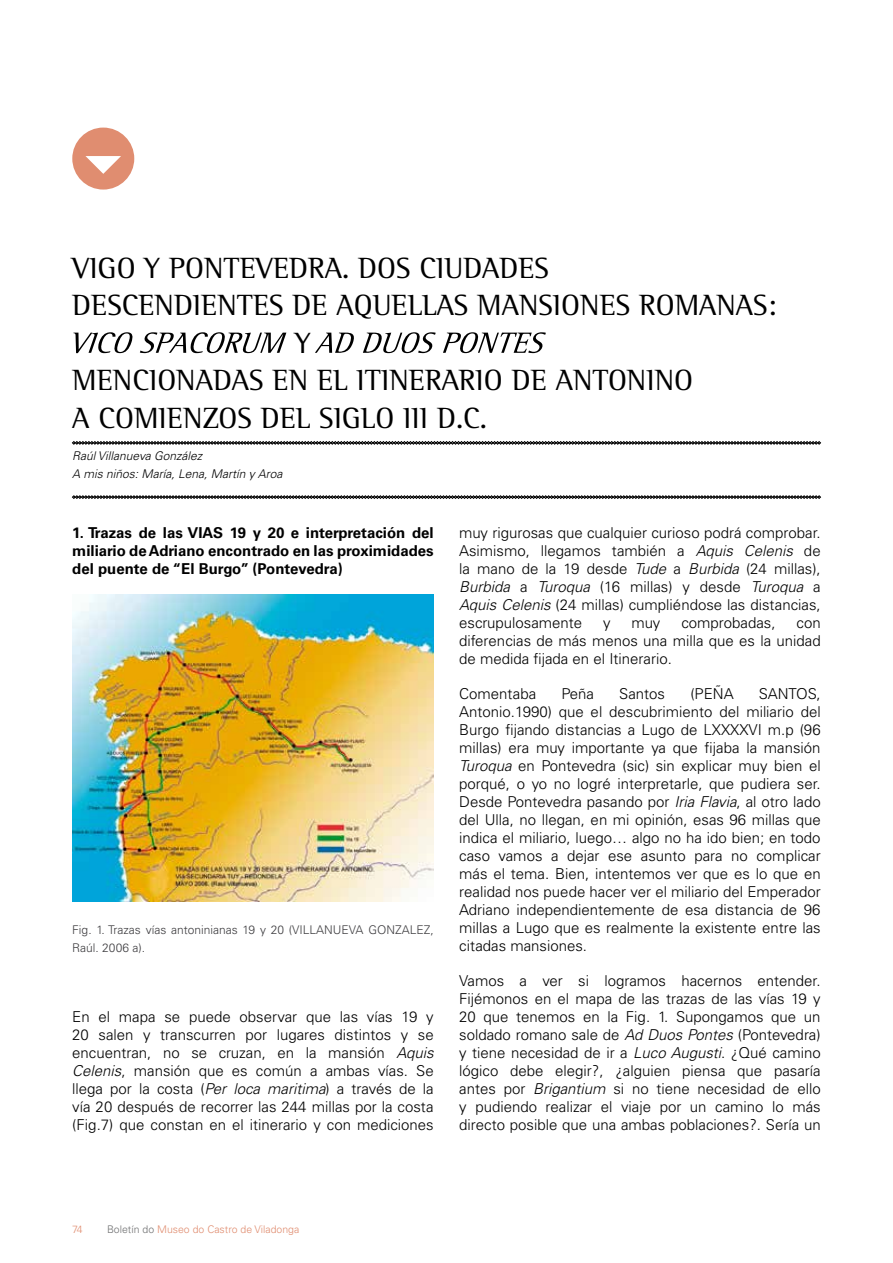
<style>
.page{position:relative;width:893px;height:1263px;background:#fff}
.page>*{position:absolute;margin:0;border:0;box-sizing:border-box;transform-origin:0 0}
.t1{font:30px "Rotis Semi Serif";color:#000}
.t2{font:300 15px/18px "Univers LT Std";color:#000;text-align:justify}
.t3{font:700 15px/18px "Univers LT Std";color:#000;text-align:justify}
.t4{font:300 12px/18px "Univers LT Std";color:#3e3d40}
.t5{font:italic 300 12px/18px "Univers LT Std";color:#000}
.t6{font:300 10.5px "Univers LT Std";color:#e08d70}
.s1{font-style:italic}
.s2{color:#707172}
</style>
<div class="page">
<svg style="left:72px;top:495px;width:749px;height:4px;background:#616161"></svg>
<svg style="left:72px;top:441px;width:749px;height:4px;background:#616161"></svg>
<img style="left:72px;top:594px;width:362px;height:308px">
<div style="left:72px;top:128px;width:62px;height:62px;background:#e08d70;border-radius:50%"></div>
<svg style="left:85px;top:156px;width:36px;height:18px"></svg>
<svg style="left:73px;top:332px;width:213px;height:21px"></svg>
<svg style="left:315px;top:332px;width:231px;height:21px"></svg>
<h1 class="t1" style="left:72px;top:250px;width:478px">VIGO Y PONTEVEDRA. DOS CIUDADES</h1>
<h1 class="t1" style="left:72px;top:288px;width:706px">DESCENDIENTES DE AQUELLAS MANSIONES ROMANAS:</h1>
<h1 class="t1" style="left:295px;top:325px;width:17px">Y</h1>
<h1 class="t1" style="left:72px;top:363px;width:622px">MENCIONADAS EN EL ITINERARIO DE ANTONINO</h1>
<h1 class="t1" style="left:72px;top:400px;width:416px">A COMIENZOS DEL SIGLO III D.C.</h1>
<p class="t5" style="left:72px;top:447px;width:212px">Raúl Villanueva González<br>A mis niños: María, Lena, Martín y Aroa</p>
<p class="t3" style="left:72px;top:524px;width:363px">1. Trazas de las VIAS 19 y 20 e interpretación del miliario de Adriano encontrado en las proximidades del puente de “El Burgo” (Pontevedra)</p>
<p class="t4" style="left:72px;top:920px;width:363px">Fig. 1. Trazas vías antoninianas 19 y 20 (VILLANUEVA GONZALEZ,<br>Raúl. 2006 a).</p>
<p class="t2" style="left:72px;top:1007px;width:363px">En el mapa se puede observar que las vías 19 y 20 salen y transcurren por lugares distintos y se encuentran, no se cruzan, en la mansión <span class="s1">Aquis Celenis</span>, mansión que es común a ambas vías. Se llega por la costa (<span class="s1">Per loca maritima</span>) a través de la vía 20 después de recorrer las 244 millas por la costa (Fig.7) que constan en el itinerario y con mediciones</p>
<p class="t2" style="left:459px;top:524px;width:363px">muy rigurosas que cualquier curioso podrá comprobar.<br>Asimismo, llegamos también a <span class="s1">Aquis Celenis</span> de la mano de la 19 desde <span class="s1">Tude</span> a <span class="s1">Burbida</span> (24 millas), <span class="s1">Burbida</span> a <span class="s1">Turoqua</span> (16 millas) y desde <span class="s1">Turoqua</span> a <span class="s1">Aquis Celenis</span> (24 millas) cumpliéndose las distancias, escrupulosamente</p>
<p class="t2" style="left:603px;top:614px;width:9px">y</p>
<p class="t2" style="left:632px;top:614px;width:30px">muy</p>
<p class="t2" style="left:681px;top:614px;width:96px">comprobadas,</p>
<p class="t2" style="left:459px;top:614px;width:363px;text-indent:337px">con diferencias de más menos una milla que es la unidad de medida fijada en el Itinerario.</p>
<p class="t2" style="left:459px;top:685px;width:78px">Comentaba</p>
<p class="t2" style="left:561px;top:685px;width:34px">Peña</p>
<p class="t2" style="left:619px;top:685px;width:47px">Santos</p>
<p class="t2" style="left:690px;top:685px;width:45px">(PEÑA</p>
<p class="t2" style="left:459px;top:685px;width:363px;text-indent:300px">SANTOS, Antonio.1990) que el descubrimiento del miliario del Burgo fijando distancias a Lugo de LXXXXVI m.p (96 millas) era muy importante ya que fijaba la mansión <span class="s1">Turoqua</span> en Pontevedra (sic) sin explicar muy bien el porqué, o yo no logré interpretarle, que pudiera ser.<br>Desde Pontevedra pasando por <span class="s1">Iria Flavia</span>, al otro lado del Ulla, no llegan, en mi opinión, esas 96 millas que indica el miliario, luego… algo no ha ido bien; en todo caso vamos a dejar ese asunto para no complicar más el tema. Bien, intentemos ver que es lo que en realidad nos puede hacer ver el miliario del Emperador Adriano independientemente de esa distancia de 96 millas a Lugo que es realmente la existente entre las citadas mansiones.</p>
<p class="t2" style="left:459px;top:972px;width:363px">Vamos a ver si logramos hacernos entender.<br>Fijémonos en el mapa de las trazas de las vías 19 y 20 que tenemos en la Fig. 1. Supongamos que un soldado romano sale de <span class="s1">Ad Duos Pontes</span> (Pontevedra) y tiene necesidad de ir a <span class="s1">Luco Augusti</span>. ¿Qué camino lógico debe elegir?, ¿alguien piensa que pasaría antes por <span class="s1">Brigantium</span> si no tiene necesidad de ello y pudiendo realizar el viaje por un camino lo más directo posible que una ambas poblaciones?. Sería un</p>
<p class="t6" style="left:72px;top:1223px;width:12px">74</p>
<p class="t6" style="left:107px;top:1223px;width:194px"><span class="s2">Boletín do</span> Museo do Castro de Viladonga</p>
</div>
